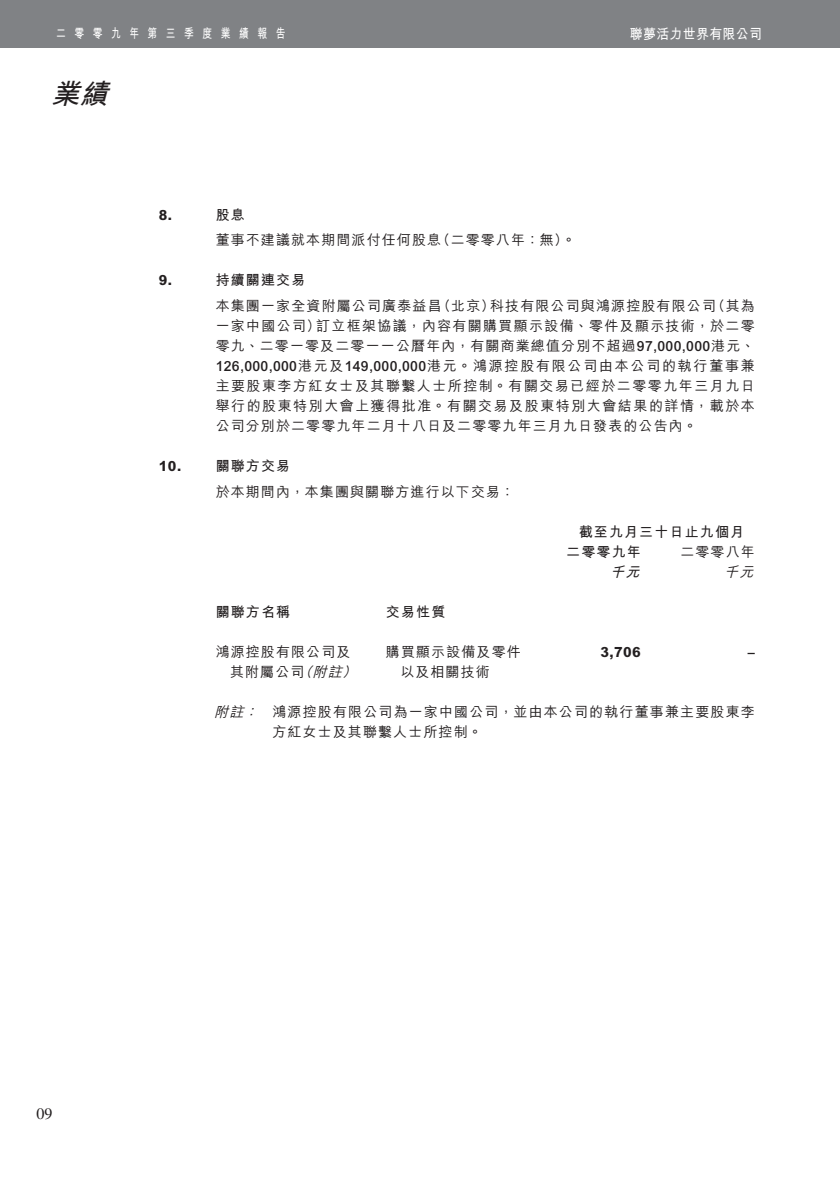
<style>
.page{position:relative;width:840px;height:1191px;background:#fff}
.page>*{position:absolute;margin:0;border:0;box-sizing:border-box;transform-origin:0 0}
.t1{font:italic 28px "M Hei HK Bold B5 pc H";color:#231f20}
.t2{font:16px "Times LT Std";color:#231f20}
.t3{font:14px/20px "M Hei HK Medium B5 pc H";letter-spacing:.08em;color:#231f20;text-align:justify}
.t4{font:14px/20px "M Hei HK Bold B5 pc H";letter-spacing:.08em;color:#231f20}
.t5{font:800 14px "Arial MT Std";color:#231f20}
.t6{font:14px "M Hei HK Bold B5 pc H";letter-spacing:.03em;color:#fff;scale:.92 1}
.t7{font:italic 14px "M Hei HK Bold B5 pc H";color:#231f20}
.t8{font:italic 14px "M Hei HK Medium B5 pc H";color:#231f20}
.t9{font:500 14px "Arial MT Std";color:#231f20}
.t10{font:13px "M Hei HK Bold B5 pc H";letter-spacing:.875em;color:#fff;scale:.75 1}
.s1{font-family:"Arial MT Std";font-weight:500}
.s2{font-style:italic}
</style>
<div class="page">
<div style="left:0;top:0;width:839px;height:47px;background:#808285"></div>
<p class="t10" style="left:56px;top:28px;width:307px">二零零九年第三季度業績報告</p>
<p class="t6" style="left:629px;top:28px;width:145px">聯夢活力世界有限公司</p>
<h1 class="t1" style="left:51px;top:83px;width:65px">業績</h1>
<p class="t5" style="left:159px;top:206px;width:15px">8.</p>
<p class="t4" style="left:215px;top:206px;width:31px">股息</p>
<p class="t3" style="left:215px;top:232px;width:361px">董事不建議就本期間派付任何股息（二零零八年：無）。</p>
<p class="t5" style="left:159px;top:272px;width:15px">9.</p>
<p class="t4" style="left:215px;top:272px;width:91px">持續關連交易</p>
<p class="t3" style="left:215px;top:297px;width:540px">本集團一家全資附屬公司廣泰益昌（北京）科技有限公司與鴻源控股有限公司（其為一家中國公司）訂立框架協議，內容有關購買顯示設備、零件及顯示技術，於二零零九、二零一零及二零一一公曆年內，有關商業總值分別不超過<span class="s1">97,000,000</span>港元、<span class="s1">126,000,000</span>港元及<span class="s1">149,000,000</span>港元。鴻源控股有限公司由本公司的執行董事兼主要股東李方紅女士及其聯繫人士所控制。有關交易已經於二零零九年三月九日舉行的股東特別大會上獲得批准。有關交易及股東特別大會結果的詳情，載於本公司分別於二零零九年二月十八日及二零零九年三月九日發表的公告內。</p>
<p class="t5" style="left:159px;top:458px;width:24px">10.</p>
<p class="t4" style="left:215px;top:457px;width:76px">關聯方交易</p>
<p class="t3" style="left:215px;top:483px;width:300px">於本期間內，本集團與關聯方進行以下交易：</p>
<p class="t4" style="left:566px;top:523px;width:179px;text-indent:12px">截至九月三十日止九個月二零零九年</p>
<p class="t3" style="left:680px;top:543px;width:76px">二零零八年</p>
<p class="t7" style="left:610px;top:566px;width:34px">千元</p>
<p class="t8" style="left:723px;top:566px;width:34px">千元</p>
<p class="t4" style="left:215px;top:603px;width:76px">關聯方名稱</p>
<p class="t4" style="left:386px;top:603px;width:61px">交易性質</p>
<p class="t3" style="left:215px;top:643px;width:136px">鴻源控股有限公司及</p>
<p class="t3" style="left:386px;top:643px;width:136px">購買顯示設備及零件</p>
<p class="t5" style="left:600px;top:643px;width:42px">3,706</p>
<p class="t9" style="left:747px;top:646px;width:8px">–</p>
<p class="t3" style="left:230px;top:663px;width:131px">其附屬公司<span class="s2">（附註）</span></p>
<p class="t3" style="left:400px;top:663px;width:91px">以及相關技術</p>
<p class="t3" style="left:272px;top:703px;width:483px;text-indent:-58px"><span class="s2">附註：</span> 鴻源控股有限公司為一家中國公司，並由本公司的執行董事兼主要股東李方紅女士及其聯繫人士所控制。</p>
<p class="t2" style="left:36px;top:1104px;width:17px">09</p>
</div>
